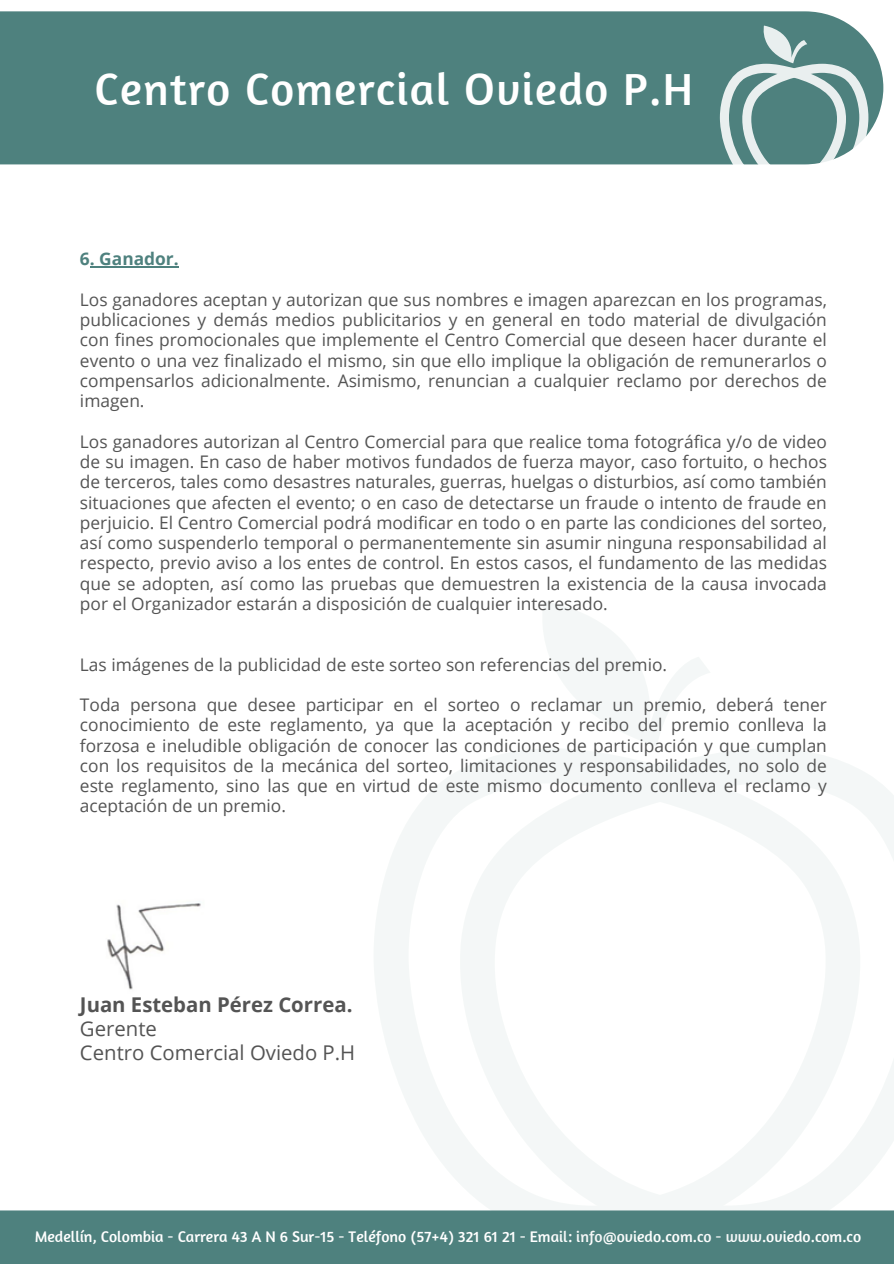
<style>
.page{position:relative;width:894px;height:1264px;background:#fff}
.page>*{position:absolute;margin:0;border:0;box-sizing:border-box;transform-origin:0 0}
.t1{font:46.05px "Amaranth";letter-spacing:.03em;color:#fff}
.t2{font:20.4px/23.7px "Open Sans";color:#545454}
.t3{font:17.4px/20.2px "Open Sans";color:#545454;text-align:justify}
.t4{font:700 17.4px "Open Sans";color:#4e817e}
.t5{font:15.75px "Amaranth";color:#fff}
.s1{font-weight:700}
</style>
<div class="page">
<div style="left:0;top:11px;width:883px;height:153px;background:#4e817e"></div>
<svg style="left:719px;top:26px;width:149px;height:139px;background:#7ca19f"></svg>
<div style="left:0;top:1210px;width:893px;height:53px;background:#4e817e"></div>
<svg style="left:543px;top:602px;width:166px;height:144px"></svg>
<svg style="left:373px;top:771px;width:87px;height:440px"></svg>
<svg style="left:460px;top:749px;width:433px;height:462px"></svg>
<hr style="left:90px;top:266px;width:89px;height:2px;background:#4e817e">
<img style="left:107px;top:903px;width:94px;height:87px">
<p class="t1" style="left:94px;top:60px;width:600px">Centro Comercial Oviedo P.H</p>
<p class="t4" style="left:80px;top:247px;width:100px">6. Ganador.</p>
<h3 class="t3" style="left:80px;top:289px;width:748px">Los ganadores aceptan y autorizan que sus nombres e imagen aparezcan en los programas, publicaciones y demás medios publicitarios y en general en todo material de divulgación con fines promocionales que implemente el Centro Comercial que deseen hacer durante el evento o una vez finalizado el mismo, sin que ello implique la obligación de remunerarlos o compensarlos adicionalmente. Asimismo, renuncian a cualquier reclamo por derechos de imagen.</h3>
<p class="t3" style="left:80px;top:431px;width:748px">Los ganadores autorizan al Centro Comercial para que realice toma fotográfica y/o de video de su imagen. En caso de haber motivos fundados de fuerza mayor, caso fortuito, o hechos de terceros, tales como desastres naturales, guerras, huelgas o disturbios, así como también situaciones que afecten el evento; o en caso de detectarse un fraude o intento de fraude en perjuicio. El Centro Comercial podrá modificar en todo o en parte las condiciones del sorteo, así como suspenderlo temporal o permanentemente sin asumir ninguna responsabilidad al respecto, previo aviso a los entes de control. En estos casos, el fundamento de las medidas que se adopten, así como las pruebas que demuestren la existencia de la causa invocada por el Organizador estarán a disposición de cualquier interesado.</p>
<p class="t3" style="left:80px;top:653px;width:588px">Las imágenes de la publicidad de este sorteo son referencias del premio.</p>
<p class="t3" style="left:80px;top:694px;width:748px">Toda persona que desee participar en el sorteo o reclamar un premio, deberá tener conocimiento de este reglamento, ya que la aceptación y recibo del premio conlleva la forzosa e ineludible obligación de conocer las condiciones de participación y que cumplan con los requisitos de la mecánica del sorteo, limitaciones y responsabilidades, no solo de este reglamento, sino las que en virtud de este mismo documento conlleva el reclamo y aceptación de un premio.</p>
<p class="t2" style="left:80px;top:992px;width:277px"><span class="s1">Juan Esteban Pérez Correa.<br></span>Gerente<br>Centro Comercial Oviedo P.H</p>
<h1 class="t5" style="left:35px;top:1226px;width:827px">Medellín, Colombia - Carrera 43 A N 6 Sur-15 - Teléfono (57+4) 321 61 21 - Email: info@oviedo.com.co - www.oviedo.com.co</h1>
</div>
